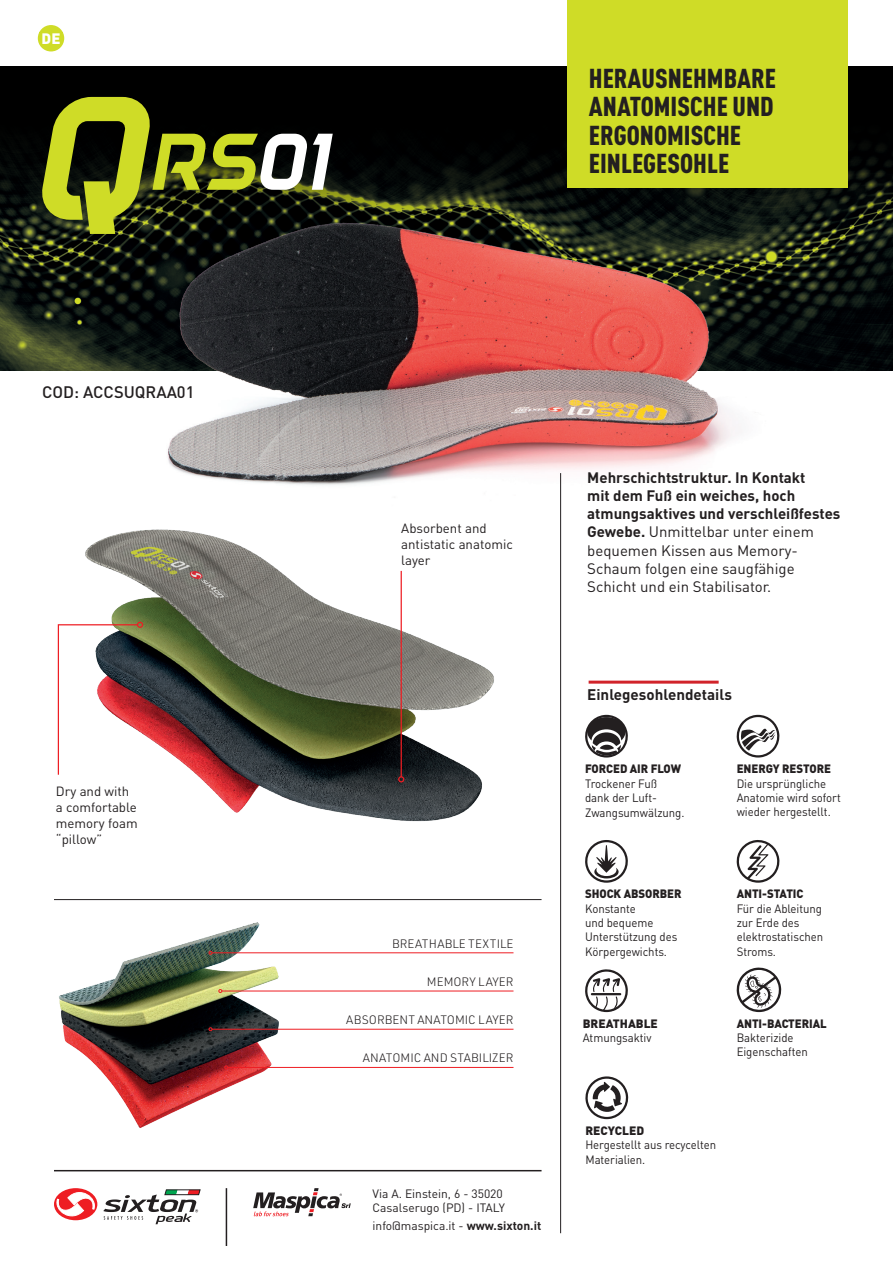
<style>
.page{position:relative;width:893px;height:1263px;background:#fff}
.page>*{position:absolute;margin:0;border:0;box-sizing:border-box;transform-origin:0 0}
.t1{font:900 27px/28.5px "DIN Cond";color:#231f20}
.t2{font:500 16.5px "DIN Pro";color:#231f20}
.t3{font:700 15.15px "DIN Pro";color:#231f20}
.t4{font:15px/18px "DIN Pro";color:#231f20}
.t5{font:900 15px "DIN Pro";color:#fff}
.t6{font:13.2px/15.9px "DIN Pro";color:#231f20}
.t7{font:12px/14.4px "DIN Pro";letter-spacing:-.005em;color:#231f20;scale:.95 1}
.t8{font:12px/14.4px "DIN";color:#231f20}
.t9{font:900 12px "DIN Pro";letter-spacing:-.005em;color:#231f20;scale:.95 1}
.t10{font:300 12px "URWDIN";color:#231f20}
.t11{font:900 12px "DIN Pro";letter-spacing:-.005em;color:#231f20}
.t12{font:300 12px "URWDIN";letter-spacing:.02em;color:#231f20}
.s1{font-weight:700}
</style>
<div class="page">
<svg style="left:54px;top:1188px;width:146px;height:36px"></svg>
<hr style="left:54px;top:1170px;width:488px;height:1px;background:#231f20">
<hr style="left:54px;top:899px;width:488px;height:1px;background:#231f20">
<hr style="left:226px;top:1188px;width:1px;height:58px;background:#231f20">
<img style="left:85px;top:529px;width:409px;height:293px">
<svg style="left:57px;top:622px;width:86px;height:154px"></svg>
<img style="left:59px;top:922px;width:238px;height:206px">
<hr style="left:212px;top:1029px;width:301px;height:1px;background:#ee1d23">
<svg style="left:209px;top:1027px;width:3px;height:4px"></svg>
<hr style="left:212px;top:952px;width:301px;height:1px;background:#ee1d23">
<svg style="left:209px;top:951px;width:3px;height:4px"></svg>
<hr style="left:228px;top:1067px;width:285px;height:1px;background:#ee1d23">
<svg style="left:224px;top:1065px;width:4px;height:4px"></svg>
<hr style="left:222px;top:991px;width:291px;height:1px;background:#ee1d23">
<svg style="left:218px;top:989px;width:4px;height:4px"></svg>
<hr style="left:401px;top:571px;width:1px;height:206px;background:#ee1d23">
<svg style="left:398px;top:776px;width:6px;height:6px"></svg>
<img style="left:0;top:299px;width:893px;height:71px">
<svg style="left:0;top:66px;width:893px;height:233px;background:#070906"></svg>
<div style="left:567px;top:0;width:280px;height:187px;background:#cfdc27"></div>
<img style="left:77px;top:165px;width:726px;height:341px">
<svg style="left:40px;top:97px;width:293px;height:137px;background:#50551e"></svg>
<svg style="left:253px;top:1188px;width:98px;height:28px"></svg>
<hr style="left:589px;top:681px;width:130px;height:3px;background:#d1232a">
<hr style="left:560px;top:473px;width:1px;height:760px;background:#231f20">
<div style="left:38px;top:25px;width:26px;height:26px;background:#cfdc27;border-radius:50%"></div>
<svg style="left:585px;top:840px;width:43px;height:43px"></svg>
<svg style="left:585px;top:715px;width:43px;height:42px"></svg>
<svg style="left:585px;top:969px;width:43px;height:43px"></svg>
<svg style="left:585px;top:1076px;width:44px;height:43px"></svg>
<svg style="left:736px;top:840px;width:44px;height:43px"></svg>
<svg style="left:736px;top:715px;width:44px;height:42px"></svg>
<svg style="left:736px;top:967px;width:46px;height:45px"></svg>
<p class="t5" style="left:42px;top:28px;width:20px">DE</p>
<h2 class="t2" style="left:42px;top:381px;width:154px">COD: ACCSUQRAA01</h2>
<p class="t6" style="left:56px;top:783px;width:83px">Dry and with a comfortable memory foam “pillow”</p>
<h1 class="t1" style="left:589px;top:63px;width:189px">HERAUSNEHMBARE<br>ANATOMISCHE UND<br>ERGONOMISCHE<br>EINLEGESOHLE</h1>
<p class="t6" style="left:401px;top:520px;width:113px">Absorbent and antistatic anatomic layer</p>
<p class="t12" style="left:392px;top:936px;width:123px">BREATHABLE TEXTILE</p>
<p class="t10" style="left:427px;top:974px;width:88px">MEMORY LAYER</p>
<p class="t10" style="left:346px;top:1012px;width:169px">ABSORBENT ANATOMIC LAYER</p>
<p class="t10" style="left:363px;top:1050px;width:152px">ANATOMIC AND STABILIZER</p>
<p class="t8" style="left:373px;top:1186px;width:134px">Via A. Einstein, 6 - 35020<br>Casalserugo (PD) - ITALY</p>
<p class="t8" style="left:373px;top:1218px;width:170px">info@maspica.it - <span class="s1">www.sixton.it</span></p>
<p class="t4" style="left:587px;top:468px;width:255px"><span class="s1">Mehrschichtstruktur. In Kontakt<br>mit dem Fuß ein weiches, hoch atmungsaktives und verschleißfestes<br>Gewebe.</span> Unmittelbar unter einem bequemen Kissen aus Memory-<br>Schaum folgen eine saugfähige<br>Schicht und ein Stabilisator.</p>
<p class="t3" style="left:587px;top:684px;width:146px">Einlegesohlendetails</p>
<p class="t9" style="left:585px;top:761px;width:102px">FORCED AIR FLOW</p>
<p class="t7" style="left:585px;top:776px;width:106px">Trockener Fuß dank der Luft-<br>Zwangsumwälzung.</p>
<p class="t9" style="left:737px;top:761px;width:101px">ENERGY RESTORE</p>
<p class="t7" style="left:737px;top:775px;width:111px">Die ursprüngliche<br>Anatomie wird sofort wieder hergestellt.</p>
<p class="t9" style="left:585px;top:886px;width:103px">SHOCK ABSORBER</p>
<p class="t7" style="left:585px;top:901px;width:99px">Konstante<br>und bequeme<br>Unterstützung des<br>Körpergewichts.</p>
<p class="t11" style="left:583px;top:1015px;width:77px">BREATHABLE</p>
<p class="t7" style="left:583px;top:1030px;width:74px">Atmungsaktiv</p>
<p class="t9" style="left:737px;top:886px;width:72px">ANTI-STATIC</p>
<p class="t7" style="left:737px;top:901px;width:93px">Für die Ableitung zur Erde des elektrostatischen<br>Stroms.</p>
<p class="t9" style="left:737px;top:1015px;width:96px">ANTI-BACTERIAL</p>
<p class="t7" style="left:737px;top:1030px;width:76px">Bakterizide<br>Eigenschaften</p>
<p class="t11" style="left:585px;top:1122px;width:60px">RECYCLED</p>
<p class="t7" style="left:585px;top:1137px;width:139px">Hergestellt aus recycelten<br>Materialien.</p>
</div>
